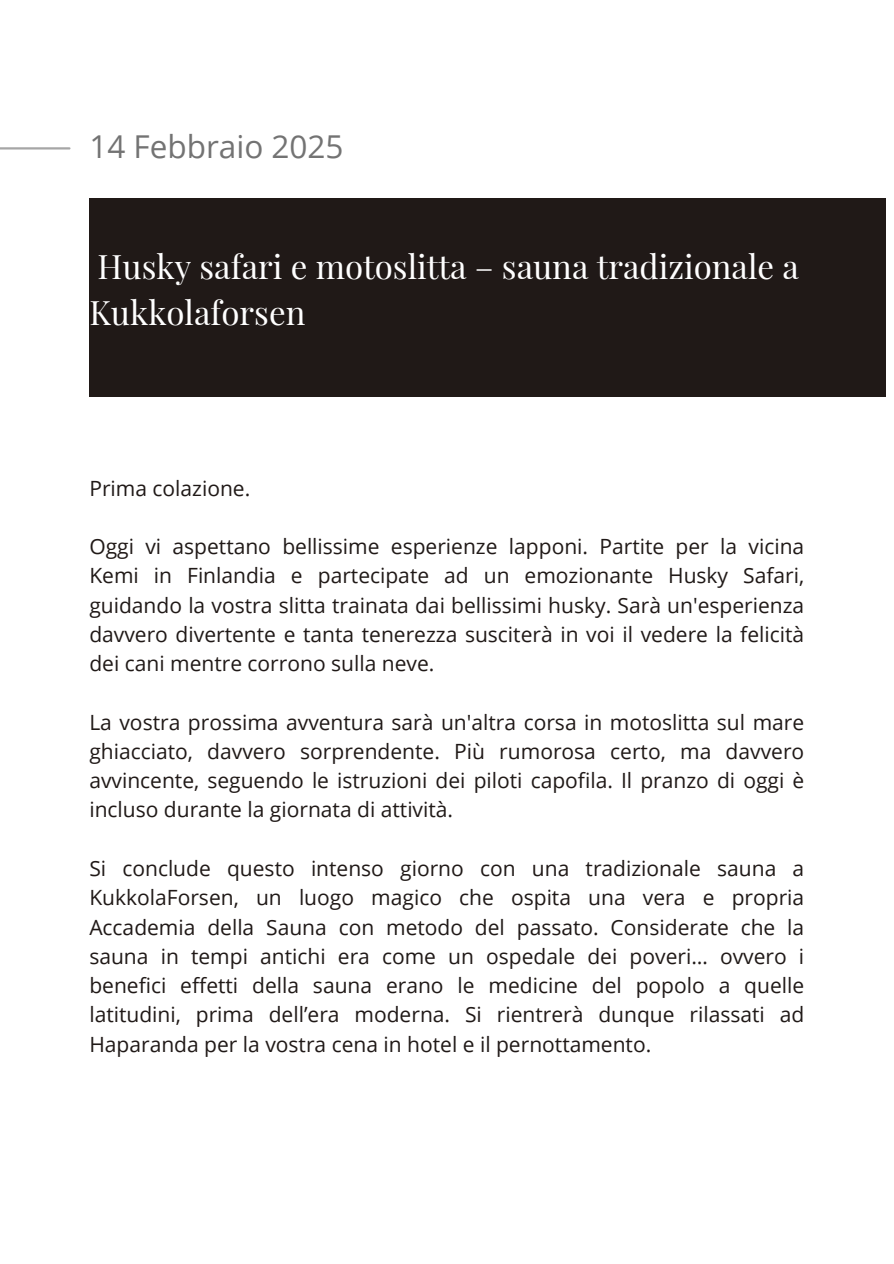
<style>
.page{position:relative;width:894px;height:1264px;background:#fff}
.page>*{position:absolute;margin:0;border:0;box-sizing:border-box;transform-origin:0 0}
.t1{font:33px/46.2px "Playfair Display";color:#fff}
.t2{font:31.5px "Open Sans";color:#737373}
.t3{font:21px/29.2px "Open Sans";color:#201917;text-align:justify}
</style>
<div class="page">
<div style="left:89px;top:198px;width:796px;height:198px;background:#201917"></div>
<hr style="left:0;top:147px;width:69px;height:2px;background:#a6a6a6">
<h2 class="t2" style="left:89px;top:124px;width:256px">14 Febbraio 2025</h2>
<h1 class="t1" style="left:89px;top:242px;width:710px">Husky safari e motoslitta – sauna tradizionale a<br>Kukkolaforsen</h1>
<p class="t3" style="left:89px;top:473px;width:162px">Prima colazione.</p>
<p class="t3" style="left:89px;top:531px;width:716px">Oggi vi aspettano bellissime esperienze lapponi. Partite per la vicina Kemi in Finlandia e partecipate ad un emozionante Husky Safari, guidando la vostra slitta trainata dai bellissimi husky. Sarà un'esperienza davvero divertente e tanta tenerezza susciterà in voi il vedere la felicità dei cani mentre corrono sulla neve.</p>
<p class="t3" style="left:89px;top:707px;width:716px">La vostra prossima avventura sarà un'altra corsa in motoslitta sul mare ghiacciato, davvero sorprendente. Più rumorosa certo, ma davvero avvincente, seguendo le istruzioni dei piloti capofila. Il pranzo di oggi è incluso durante la giornata di attività.</p>
<p class="t3" style="left:89px;top:853px;width:716px">Si conclude questo intenso giorno con una tradizionale sauna a KukkolaForsen, un luogo magico che ospita una vera e propria Accademia della Sauna con metodo del passato. Considerate che la sauna in tempi antichi era come un ospedale dei poveri… ovvero i benefici effetti della sauna erano le medicine del popolo a quelle latitudini, prima dell’era moderna. Si rientrerà dunque rilassati ad Haparanda per la vostra cena in hotel e il pernottamento.</p>
</div>
